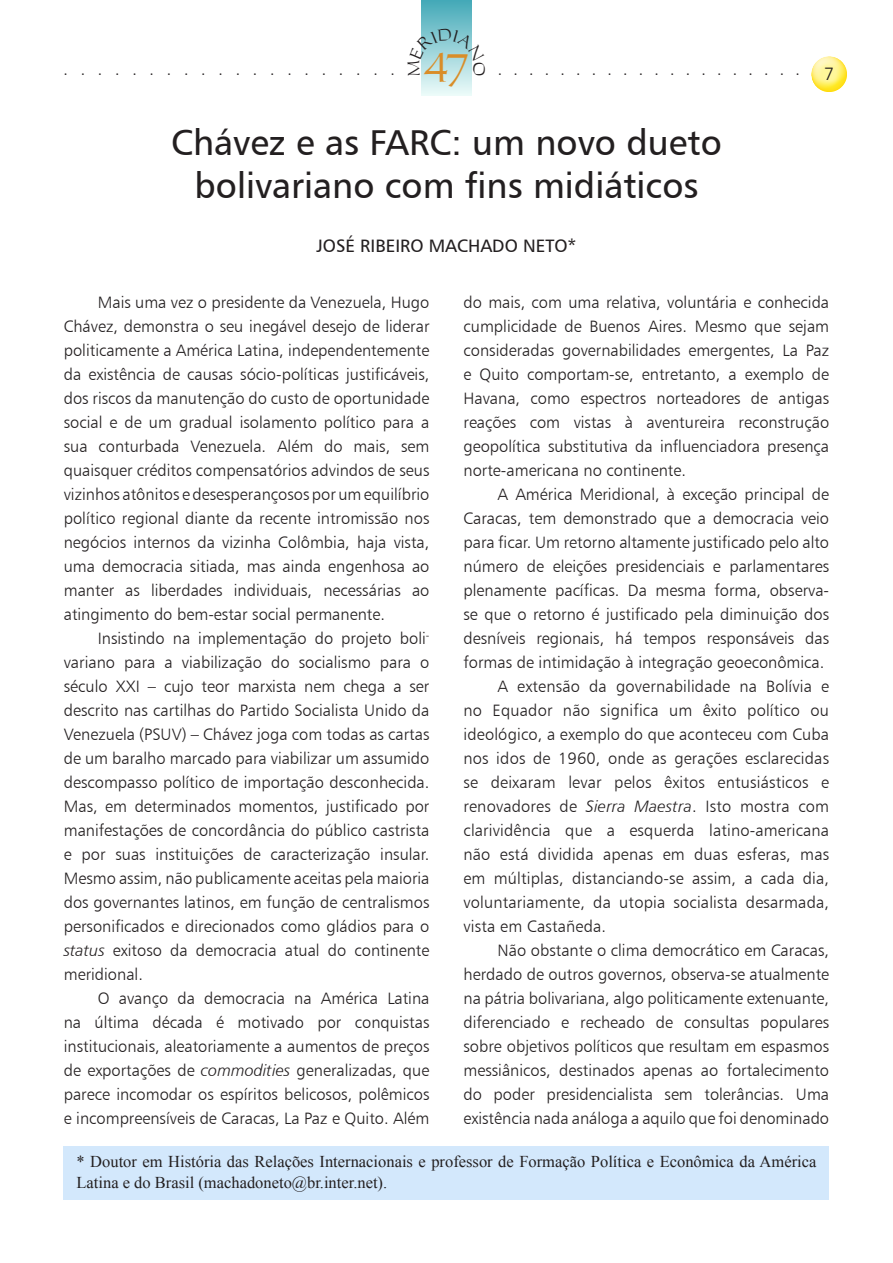
<style>
.page{position:relative;width:893px;height:1263px;background:#fff}
.page>*{position:absolute;margin:0;border:0;box-sizing:border-box;transform-origin:0 0}
.t1{font:36.9px "Carleton Normal";color:#d98d28}
._01_titulo{font:36px/43.2px "Humanist 777 BT Roman B";color:#231f20;text-align:center}
._02_autor{font:18px "Humanist 777 BT Roman B";color:#231f20}
.t2{font:18px "Humanist 777 BT Light B";color:#231f20}
._05_corpo_do_texto{font:16.5px/24px "Humanist 777 BT Light B";color:#231f20;text-align:justify}
._06_notas_de_rodape{font:16.5px/21px "Times New Roman";color:#231f20}
.t3{font:15px "Times";color:#231f20}
.s1{font-family:"Humanist 777 BT Light Italic B"}
</style>
<div class="page">
<div style="left:811px;top:56px;width:37px;height:38px;background:#fff101;opacity:.75"></div>
<svg style="left:422px;top:0;width:49px;height:96px;background:#90ced5"></svg>
<div style="left:64px;top:1146px;width:765px;height:53px;background:#d3e8fc"></div>
<svg style="left:421px;top:28px;width:51px;height:48px;background:#9fd5db"></svg>
<p class="t3" style="left:64px;top:62px;width:332px">....................</p>
<h1 class="t1" style="left:423px;top:46px;width:48px">47</h1>
<p class="t3" style="left:498px;top:61px;width:303px">....................</p>
<p class="t2" style="left:824px;top:62px;width:12px">7</p>
<p class="_01_titulo" style="left:171px;top:120px;width:552px">Chávez e as FARC: um novo dueto bolivariano com fins midiáticos</p>
<p class="_02_autor" style="left:316px;top:235px;width:126px">José Ribeiro Macha</p>
<p class="_02_autor" style="left:492px;top:235px;width:86px">do Neto*</p>
<p class="_05_corpo_do_texto" style="left:64px;top:290px;width:367px;text-indent:34px">Mais uma vez o presidente da Venezuela, Hugo Chávez, demonstra o seu inegável desejo de liderar politicamente a América Latina, independentemente da existência de causas sócio-políticas justificáveis, dos riscos da manutenção do custo de oportunidade social e de um gradual isolamento político para a sua conturbada Venezuela. Além do mais, sem quaisquer créditos compensatórios advindos de seus vizinhos atônitos e desesperançosos por um equilíbrio político regional diante da recente intromissão nos negócios internos da vizinha Colômbia, haja vista, uma democracia sitiada, mas ainda engenhosa ao manter as liberdades individuais, necessárias ao atingimento do bem-estar social permanente.</p>
<p class="_05_corpo_do_texto" style="left:64px;top:626px;width:367px;text-indent:34px">Insistindo na implementação do projeto boli&shy;variano para a viabilização do socialismo para o século XXI – cujo teor marxista nem chega a ser descrito nas cartilhas do Partido Socialista Unido da Venezuela (PSUV) – Chávez joga com todas as cartas de um baralho marcado para viabilizar um assumido descompasso político de importação desconhecida.<br>Mas, em determinados momentos, justificado por manifestações de concordância do público castrista e por suas instituições de caracterização insular.<br>Mesmo assim, não publicamente aceitas pela maioria dos governantes latinos, em função de centralismos personificados e direcionados como gládios para o <span class="s1">status</span> exitoso da democracia atual do continente meridional.</p>
<p class="_05_corpo_do_texto" style="left:64px;top:986px;width:367px;text-indent:34px">O avanço da democracia na América Latina na última década é motivado por conquistas institucionais, aleatoriamente a aumentos de preços de exportações de <span class="s1">commodities</span> generalizadas, que parece incomodar os espíritos belicosos, polêmicos e incompreensíveis de Caracas, La Paz e Quito. Além</p>
<p class="_05_corpo_do_texto" style="left:463px;top:290px;width:367px">do mais, com uma relativa, voluntária e conhecida cumplicidade de Buenos Aires. Mesmo que sejam consideradas governabilidades emergentes, La Paz e Quito comportam-se, entretanto, a exemplo de Havana, como espectros norteadores de antigas reações com vistas à aventureira reconstrução geopolítica substitutiva da influenciadora presença norte-americana no continente.</p>
<p class="_05_corpo_do_texto" style="left:463px;top:482px;width:367px;text-indent:34px">A América Meridional, à exceção principal de Caracas, tem demonstrado que a democracia veio para ficar. Um retorno altamente justificado pelo alto número de eleições presidenciais e parlamentares plenamente pacíficas. Da mesma forma, observa&shy;se que o retorno é justificado pela diminuição dos desníveis regionais, há tempos responsáveis das formas de intimidação à integração geoeconômica.</p>
<p class="_05_corpo_do_texto" style="left:463px;top:674px;width:367px;text-indent:34px">A extensão da governabilidade na Bolívia e no Equador não significa um êxito político ou ideológico, a exemplo do que aconteceu com Cuba nos idos de 1960, onde as gerações esclarecidas se deixaram levar pelos êxitos entusiásticos e renovadores de <span class="s1">Sierra Maestra</span>. Isto mostra com clarividência que a esquerda latino-americana não está dividida apenas em duas esferas, mas em múltiplas, distanciando-se assim, a cada dia, voluntariamente, da utopia socialista desarmada, vista em Castañeda.</p>
<p class="_05_corpo_do_texto" style="left:463px;top:938px;width:367px;text-indent:34px">Não obstante o clima democrático em Caracas, herdado de outros governos, observa-se atualmente na pátria bolivariana, algo politicamente extenuante, diferenciado e recheado de consultas populares sobre objetivos políticos que resultam em espasmos messiânicos, destinados apenas ao fortalecimento do poder presidencialista sem tolerâncias. Uma existência nada análoga a aquilo que foi denominado</p>
<p class="_06_notas_de_rodape" style="left:77px;top:1151px;width:741px">* Doutor em História das Relações Internacionais e professor de Formação Política e Econômica da América<br>Latina e do Brasil (machadoneto@br.inter.net).</p>
</div>
